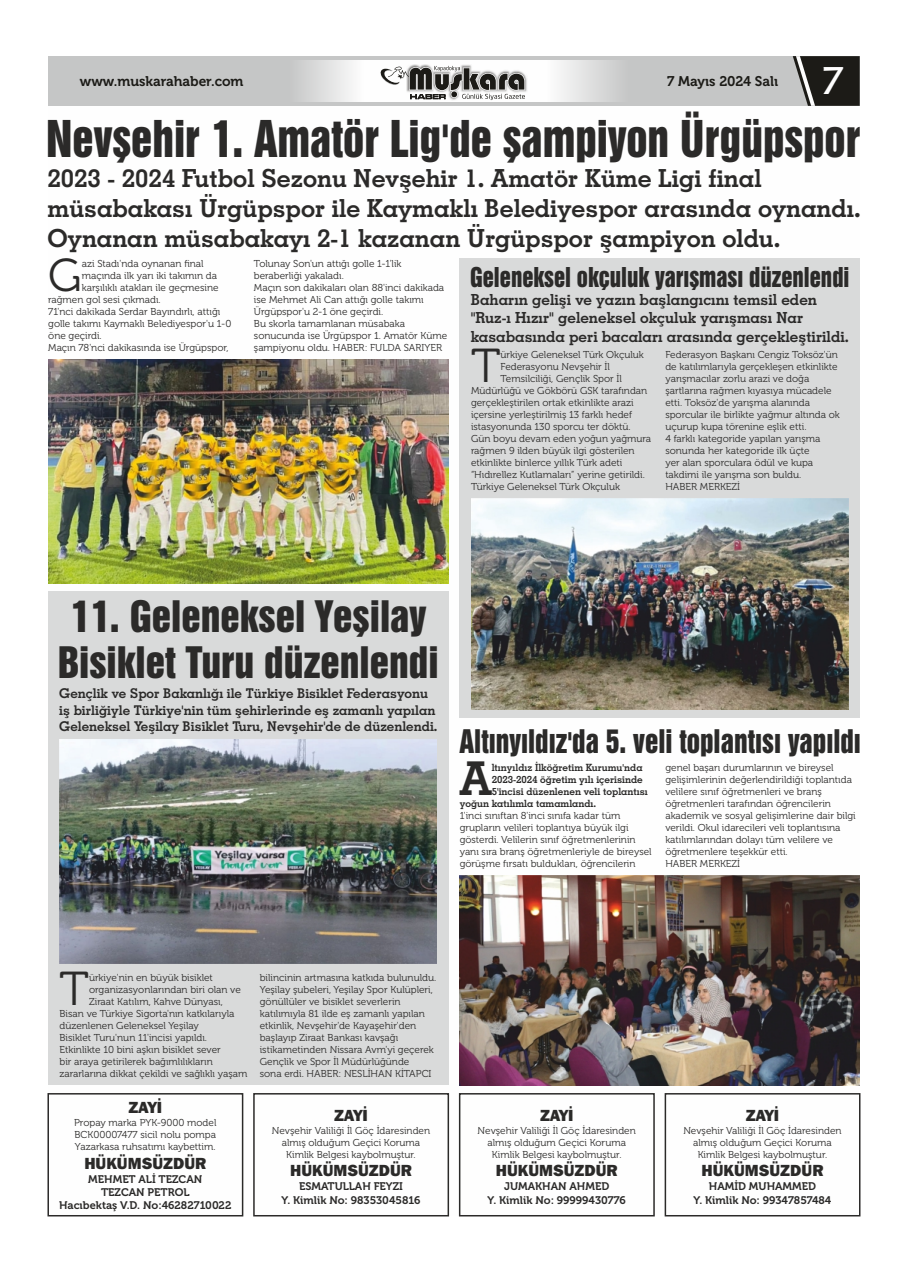
<style>
.page{position:relative;width:908px;height:1276px;background:#fff}
.page>*{position:absolute;margin:0;border:0;box-sizing:border-box;transform-origin:0 0}
.t1{font:47.5px "Museo 300";color:#2b2a29}
.t2{font:46.7px "Geometric Slabserif 703 Bold BT";color:#2b2a29}
.t3{font:46.3px "Swiss 921 BT";color:#2b2a29;scale:.94 1}
.t4{font:45.9px "Museo 300";color:#2b2a29}
.t5{font:700 40.3px "Optima";color:#fefefe}
.t6{font:39.6px/45.7px "Swiss 921 BT";color:#2b2a29;text-align:center}
.t7{font:29.7px "Swiss 921 BT";color:#2b2a29;scale:.92 1}
.t8{font:25px "Swiss 921 BT";color:#2b2a29;scale:.91 1}
.t9{font:24.9px/29.9px "Geometric Slabserif 703 Bold BT";color:#2b2a29}
.t10{font:800 16px "Franklin Gothic IT Cby BT";color:#2b2a29}
.t11{font:15.3px/18.3px "Geometric Slabserif 703 Bold BT";color:#2b2a29}
.t12{font:14px "Museo 700";color:#1c1b17}
.t13{font:13.5px/16.2px "Geometric Slabserif 703 Bold BT";color:#2b2a29}
.t14{font:11px/13.2px "Museo 700";color:#2b2a29;text-align:center}
.t15{font:10px/12px "Museo 300";color:#2b2a29}
.t16{font:10px "Geometric Slabserif 703 Bold BT";color:#2b2a29}
</style>
<div class="page">
<div style="left:48px;top:56px;width:811px;height:50px;background:#c5c6c6"></div>
<img style="left:303px;top:60px;width:310px;height:42px">
<svg style="left:792px;top:56px;width:67px;height:50px;background:#3f3e3b"></svg>
<img style="left:406px;top:65px;width:121px;height:35px">
<svg style="left:379px;top:66px;width:146px;height:36px;background:#a6a6a4"></svg>
<img style="left:48px;top:360px;width:400px;height:223px">
<div style="left:664px;top:1093px;width:196px;height:123px;border:1px solid #2b2a29"></div>
<div style="left:458px;top:1093px;width:196px;height:123px;border:1px solid #2b2a29"></div>
<svg style="left:253px;top:1093px;width:196px;height:124px"></svg>
<svg style="left:47px;top:1093px;width:197px;height:124px"></svg>
<div style="left:48px;top:591px;width:400px;height:494px;background:#d9dada"></div>
<img style="left:59px;top:739px;width:378px;height:224px">
<div style="left:459px;top:258px;width:400px;height:459px;background:#d9dada"></div>
<img style="left:471px;top:499px;width:377px;height:210px">
<img style="left:459px;top:875px;width:400px;height:210px">
<h3 class="t12" style="left:80px;top:75px;width:165px">www.muskarahaber.com</h3>
<h3 class="t12" style="left:666px;top:75px;width:113px">7 Mayıs 2024 Salı</h3>
<h3 class="t5" style="left:820px;top:63px;width:26px">7</h3>
<h3 class="t3" style="left:46px;top:122px;width:867px">Nevşehir 1. Amatör Lig'de şampiyon Ürgüpspor</h3>
<h3 class="t9" style="left:47px;top:165px;width:814px">2023 - 2024 Futbol Sezonu Nevşehir 1. Amatör Küme Ligi final müsabakası Ürgüpspor ile Kaymaklı Belediyespor arasında oynandı.<br>Oynanan müsabakayı 2-1 kazanan Ürgüpspor şampiyon oldu.</h3>
<h3 class="t4" style="left:48px;top:257px;width:35px">G</h3>
<p class="t15" style="left:82px;top:259px;width:123px">azi Stadı'nda oynanan final</p>
<p class="t15" style="left:82px;top:271px;width:137px">maçında ilk yarı iki takımın da</p>
<p class="t15" style="left:82px;top:283px;width:138px">karşılıklı atakları ile geçmesine</p>
<p class="t15" style="left:48px;top:295px;width:114px">rağmen gol sesi çıkmadı.</p>
<p class="t15" style="left:48px;top:307px;width:173px">71'nci dakikada Serdar Bayındırlı, attığı</p>
<p class="t15" style="left:48px;top:319px;width:185px">golle takımı Kaymaklı Belediyespor'u 1-0</p>
<p class="t15" style="left:48px;top:331px;width:55px">öne geçirdi.</p>
<p class="t15" style="left:48px;top:343px;width:182px">Maçın 78'nci dakikasında ise Ürgüpspor,</p>
<p class="t15" style="left:254px;top:259px;width:195px">Tolunay Son'un attığı golle 1-1'lik beraberliği yakaladı.<br>Maçın son dakikaları olan 88'inci dakikada ise Mehmet Ali Can attığı golle takımı Ürgüpspor'u 2-1 öne geçirdi.<br>Bu skorla tamamlanan müsabaka sonucunda ise Ürgüpspor 1. Amatör Küme şampiyonu oldu. HABER: FULDA SARIYER</p>
<h3 class="t8" style="left:470px;top:268px;width:418px">Geleneksel okçuluk yarışması düzenlendi</h3>
<h3 class="t11" style="left:470px;top:292px;width:379px">Baharın gelişi ve yazın başlangıcını temsil eden "Ruz-ı Hızır" geleneksel okçuluk yarışması Nar kasabasında peri bacaları arasında gerçekleştirildi.</h3>
<h1 class="t1" style="left:471px;top:347px;width:31px">T</h1>
<p class="t15" style="left:500px;top:350px;width:145px">ürkiye Geleneksel Türk Okçuluk</p>
<p class="t15" style="left:500px;top:362px;width:111px">Federasyonu Nevşehir İl</p>
<p class="t15" style="left:500px;top:374px;width:123px">Temsilciliği, Gençlik Spor İl</p>
<p class="t15" style="left:471px;top:386px;width:178px">Müdürlüğü ve Gökbörü GSK tarafından</p>
<p class="t15" style="left:471px;top:398px;width:164px">gerçekleştirilen ortak etkinlikte arazi</p>
<p class="t15" style="left:471px;top:410px;width:162px">içersine yerleştirilmiş 13 farklı hedef</p>
<p class="t15" style="left:471px;top:422px;width:161px">istasyonunda 130 sporcu ter döktü.</p>
<p class="t15" style="left:471px;top:434px;width:182px">Gün boyu devam eden yoğun yağmura</p>
<p class="t15" style="left:471px;top:446px;width:165px">rağmen 9 ilden büyük ilgi gösterilen</p>
<p class="t15" style="left:471px;top:458px;width:153px">etkinlikte binlerce yıllık Türk adeti</p>
<p class="t15" style="left:471px;top:470px;width:175px">“Hıdırellez Kutlamaları” yerine getirildi.</p>
<p class="t15" style="left:471px;top:482px;width:150px">Türkiye Geleneksel Türk Okçuluk</p>
<p class="t15" style="left:665px;top:350px;width:176px">Federasyon Başkanı Cengiz Toksöz'ün de katılımlarıyla gerçekleşen etkinlikte yarışmacılar zorlu arazi ve doğa şartlarına rağmen kıyasıya mücadele etti. Toksöz'de yarışma alanında sporcular ile birlikte yağmur altında ok uçurup kupa törenine eşlik etti.<br>4 farklı kategoride yapılan yarışma sonunda her kategoride ilk üçte<br>yer alan sporculara ödül ve kupa takdimi ile yarışma son buldu.<br>HABER MERKEZİ</p>
<h3 class="t6" style="left:58px;top:599px;width:382px">11. Geleneksel Yeşilay<br>Bisiklet Turu düzenlendi</h3>
<h3 class="t13" style="left:59px;top:687px;width:379px">Gençlik ve Spor Bakanlığı ile Türkiye Bisiklet Federasyonu iş birliğiyle Türkiye'nin tüm şehirlerinde eş zamanlı yapılan<br>Geleneksel Yeşilay Bisiklet Turu, Nevşehir'de de düzenlendi.</h3>
<h3 class="t7" style="left:459px;top:730px;width:437px">Altınyıldız'da 5. veli toplantısı yapıldı</h3>
<p class="t16" style="left:491px;top:763px;width:152px">ltınyıldız İlköğretim Kurumu'nda</p>
<h2 class="t2" style="left:459px;top:760px;width:33px">A</h2>
<p class="t15" style="left:665px;top:762px;width:192px">genel başarı durumlarının ve bireysel gelişimlerinin değerlendirildiği toplantıda velilere sınıf öğretmenleri ve branş öğretmenleri tarafından öğrencilerin akademik ve sosyal gelişimlerine dair bilgi verildi. Okul idarecileri veli toplantısına katılımlarından dolayı tüm velilere ve öğretmenlere teşekkür etti.<br>HABER MERKEZİ</p>
<p class="t16" style="left:491px;top:775px;width:152px">2023-2024 öğretim yılı içerisinde</p>
<p class="t16" style="left:491px;top:787px;width:157px">5'incisi düzenlenen veli toplantısı</p>
<p class="t16" style="left:459px;top:799px;width:138px">yoğun katılımla tamamlandı.</p>
<p class="t15" style="left:459px;top:810px;width:193px">1'inci sınıftan 8'inci sınıfa kadar tüm grupların velileri toplantıya büyük ilgi gösterdi. Velilerin sınıf öğretmenlerinin yanı sıra branş öğretmenleriyle de bireysel görüşme fırsatı buldukları, öğrencilerin</p>
<h1 class="t1" style="left:60px;top:969px;width:31px">T</h1>
<p class="t15" style="left:89px;top:972px;width:125px">ürkiye'nin en büyük bisiklet</p>
<p class="t15" style="left:89px;top:984px;width:153px">organizasyonlarından biri olan ve</p>
<p class="t15" style="left:89px;top:996px;width:135px">Ziraat Katılım, Kahve Dünyası,</p>
<p class="t15" style="left:60px;top:1008px;width:176px">Bisan ve Türkiye Sigorta'nın katkılarıyla</p>
<p class="t15" style="left:60px;top:1020px;width:141px">düzenlenen Geleneksel Yeşilay</p>
<p class="t15" style="left:60px;top:1032px;width:149px">Bisiklet Turu'nun 11'incisi yapıldı.</p>
<p class="t15" style="left:60px;top:1044px;width:163px">Etkinlikte 10 bini aşkın bisiklet sever</p>
<p class="t15" style="left:60px;top:1056px;width:155px">bir araya getirilerek bağımlılıkların</p>
<p class="t15" style="left:60px;top:1068px;width:189px">zararlarına dikkat çekildi ve sağlıklı yaşam</p>
<h3 class="t10" style="left:128px;top:1100px;width:35px">ZAYİ</h3>
<p class="t15" style="left:74px;top:1117px;width:144px;text-align:justify">Propay marka PYK-9000 model BCK00007477 sicil nolu pompa Yazarkasa ruhsatımı kaybettim.</p>
<h3 class="t10" style="left:84px;top:1156px;width:123px">HÜKÜMSÜZDÜR</h3>
<p class="t14" style="left:59px;top:1173px;width:174px">MEHMET ALİ TEZCAN<br>TEZCAN PETROL<br>Hacıbektaş V.D. No:46282710022</p>
<p class="t15" style="left:260px;top:972px;width:178px">bilincinin artmasına katkıda bulunuldu.<br>Yeşilay şubeleri, Yeşilay Spor Kulüpleri, gönüllüler ve bisiklet severlerin katılımıyla 81 ilde eş zamanlı yapılan etkinlik, Nevşehir'de Kayaşehir'den başlayıp Ziraat Bankası kavşağı istikametinden Nissara Avm'yi geçerek Gençlik ve Spor İl Müdürlüğünde<br>sona erdi. HABER: NESLİHAN KİTAPCI</p>
<h3 class="t10" style="left:334px;top:1108px;width:35px">ZAYİ</h3>
<p class="t15" style="left:272px;top:1125px;width:160px;text-align:center">Nevşehir Valiliği İl Göç İdaresinden almış olduğum Geçici Koruma<br>Kimlik Belgesi kaybolmuştur.</p>
<h3 class="t10" style="left:290px;top:1164px;width:123px">HÜKÜMSÜZDÜR</h3>
<p class="t14" style="left:281px;top:1181px;width:140px">ESMATULLAH FEYZI<br>Y. Kimlik No: 98353045816</p>
<h3 class="t10" style="left:539px;top:1108px;width:35px">ZAYİ</h3>
<p class="t15" style="left:477px;top:1125px;width:160px;text-align:center">Nevşehir Valiliği İl Göç İdaresinden almış olduğum Geçici Koruma<br>Kimlik Belgesi kaybolmuştur.</p>
<h3 class="t10" style="left:495px;top:1164px;width:123px">HÜKÜMSÜZDÜR</h3>
<p class="t14" style="left:487px;top:1181px;width:140px">JUMAKHAN AHMED<br>Y. Kimlik No: 99999430776</p>
<h3 class="t10" style="left:745px;top:1108px;width:35px">ZAYİ</h3>
<p class="t15" style="left:683px;top:1125px;width:160px;text-align:center">Nevşehir Valiliği İl Göç İdaresinden almış olduğum Geçici Koruma<br>Kimlik Belgesi kaybolmuştur.</p>
<h3 class="t10" style="left:701px;top:1164px;width:123px">HÜKÜMSÜZDÜR</h3>
<p class="t14" style="left:693px;top:1181px;width:139px">HAMİD MUHAMMED<br>Y. Kimlik No: 99347857484</p>
</div>
